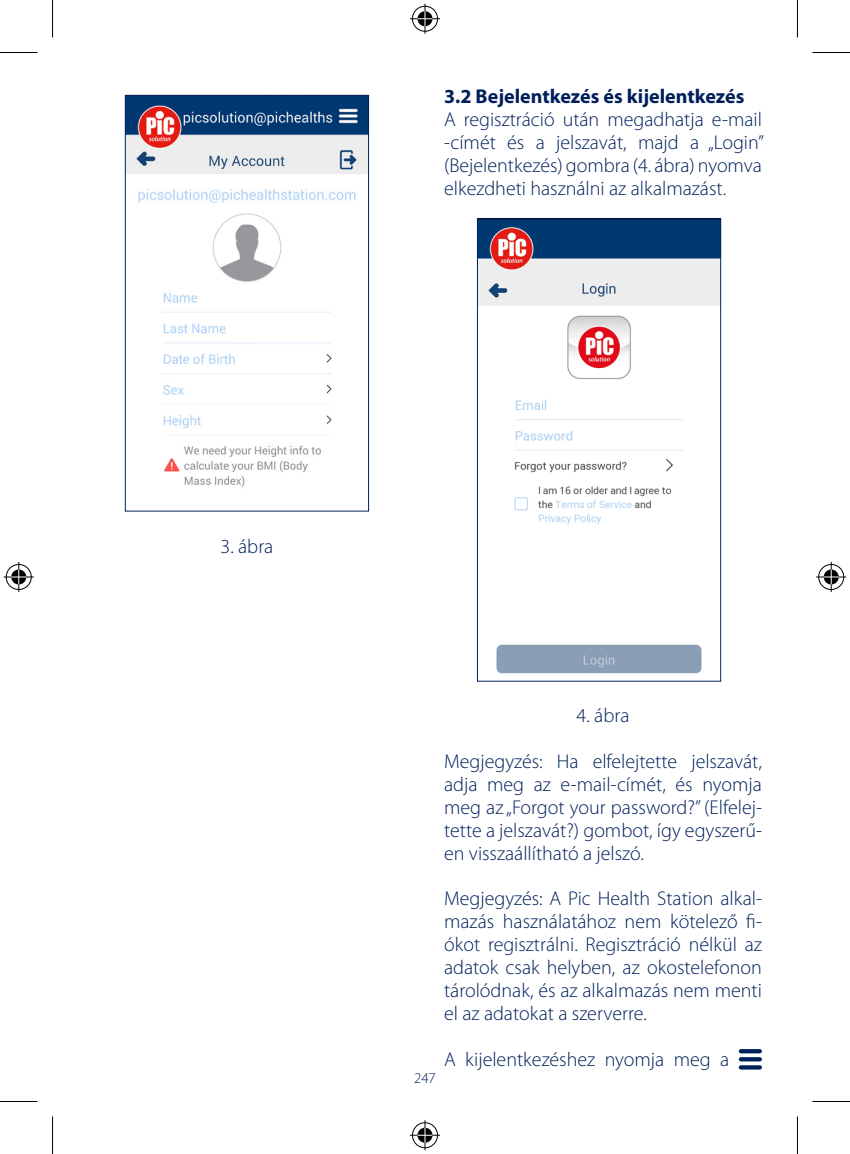
<style>
.page{position:relative;width:850px;height:1154px;background:#fff}
.page>*{position:absolute;margin:0;border:0;box-sizing:border-box;transform-origin:0 0}
.t1{font:300 20px/23px "Myriad Pro";color:#00205b;text-align:justify}
.t2{font:700 20px "Myriad Pro";color:#00205b}
.t3{font:300 15px "Myriad Pro";color:#00205b}
</style>
<div class="page">
<svg style="left:738px;top:1049px;width:23px;height:4px"></svg>
<svg style="left:738px;top:1057px;width:23px;height:4px"></svg>
<svg style="left:738px;top:1065px;width:23px;height:4px"></svg>
<img style="left:127px;top:97px;width:240px;height:391px">
<div style="left:125px;top:95px;width:244px;height:416px;border:1px solid #00205b"></div>
<img style="left:479px;top:221px;width:239px;height:453px">
<div style="left:477px;top:219px;width:243px;height:462px;border:1px solid #00205b"></div>
<hr style="left:0;top:52px;width:38px;height:1px;background:#000">
<hr style="left:812px;top:52px;width:37px;height:1px;background:#000">
<hr style="left:0;top:1101px;width:38px;height:1px;background:#000">
<hr style="left:812px;top:1101px;width:37px;height:1px;background:#000">
<hr style="left:52px;top:0;width:1px;height:38px;background:#000">
<hr style="left:52px;top:1116px;width:1px;height:38px;background:#000">
<hr style="left:796px;top:0;width:1px;height:38px;background:#000">
<hr style="left:796px;top:1116px;width:1px;height:38px;background:#000">
<div style="left:410px;top:5px;width:29px;height:28px;border:3px solid #fff;border-radius:50%"></div>
<hr style="left:410px;top:17px;width:30px;height:3px;background:#fff">
<hr style="left:423px;top:4px;width:3px;height:30px;background:#fff">
<div style="left:415px;top:10px;width:19px;height:18px;border:3px solid #fff;border-radius:50%"></div>
<div style="left:412px;top:6px;width:25px;height:26px;border:1px solid #000;border-radius:50%"></div>
<hr style="left:410px;top:18px;width:30px;height:1px;background:#000">
<hr style="left:424px;top:4px;width:1px;height:30px;background:#000">
<svg style="left:417px;top:11px;width:15px;height:15px"></svg>
<div style="left:410px;top:1121px;width:29px;height:28px;border:3px solid #fff;border-radius:50%"></div>
<hr style="left:410px;top:1134px;width:30px;height:3px;background:#fff">
<hr style="left:423px;top:1120px;width:3px;height:30px;background:#fff">
<div style="left:415px;top:1126px;width:19px;height:18px;border:3px solid #fff;border-radius:50%"></div>
<div style="left:412px;top:1122px;width:25px;height:26px;border:1px solid #000;border-radius:50%"></div>
<hr style="left:410px;top:1135px;width:30px;height:1px;background:#000">
<hr style="left:424px;top:1120px;width:1px;height:30px;background:#000">
<svg style="left:417px;top:1128px;width:15px;height:15px"></svg>
<div style="left:5px;top:563px;width:28px;height:28px;border:3px solid #fff;border-radius:50%"></div>
<hr style="left:4px;top:575px;width:30px;height:3px;background:#fff">
<hr style="left:17px;top:562px;width:3px;height:30px;background:#fff">
<div style="left:10px;top:568px;width:18px;height:18px;border:3px solid #fff;border-radius:50%"></div>
<div style="left:6px;top:564px;width:26px;height:26px;border:1px solid #000;border-radius:50%"></div>
<hr style="left:4px;top:576px;width:30px;height:1px;background:#000">
<hr style="left:18px;top:562px;width:1px;height:30px;background:#000">
<svg style="left:11px;top:569px;width:15px;height:15px"></svg>
<div style="left:816px;top:563px;width:28px;height:28px;border:3px solid #fff;border-radius:50%"></div>
<hr style="left:815px;top:575px;width:30px;height:3px;background:#fff">
<hr style="left:829px;top:562px;width:3px;height:30px;background:#fff">
<div style="left:821px;top:568px;width:18px;height:18px;border:3px solid #fff;border-radius:50%"></div>
<div style="left:818px;top:564px;width:25px;height:26px;border:1px solid #000;border-radius:50%"></div>
<hr style="left:815px;top:576px;width:30px;height:1px;background:#000">
<hr style="left:830px;top:562px;width:1px;height:30px;background:#000">
<svg style="left:823px;top:569px;width:15px;height:15px"></svg>
<p class="t1" style="left:220px;top:535px;width:54px">3. ábra</p>
<p class="t2" style="left:444px;top:85px;width:301px">3.2 Bejelentkezés és kijelentkezés</p>
<p class="t1" style="left:444px;top:108px;width:321px">A regisztráció után megadhatja e-mail -címét és a jelszavát, majd a „Login” (Bejelentkezés) gombra (4. ábra) nyomva elkezdheti használni az alkalmazást.</p>
<p class="t3" style="left:414px;top:1069px;width:23px">247</p>
<p class="t1" style="left:576px;top:704px;width:54px">4. ábra</p>
<p class="t1" style="left:444px;top:750px;width:319px">Megjegyzés: Ha elfelejtette jelszavát, adja meg az e-mail-címét, és nyomja meg az „Forgot your password?” (Elfelej&shy;tette a jelszavát?) gombot, így egyszerű&shy;en visszaállítható a jelszó.</p>
<p class="t1" style="left:444px;top:888px;width:319px">Megjegyzés: A Pic Health Station alkal&shy;mazás használatához nem kötelező fi&shy;ókot regisztrálni. Regisztráció nélkül az adatok csak helyben, az okostelefonon tárolódnak, és az alkalmazás nem menti el az adatokat a szerverre.</p>
<p class="t1" style="left:444px;top:1048px;width:286px">A kijelentkezéshez nyomja meg a</p>
</div>
